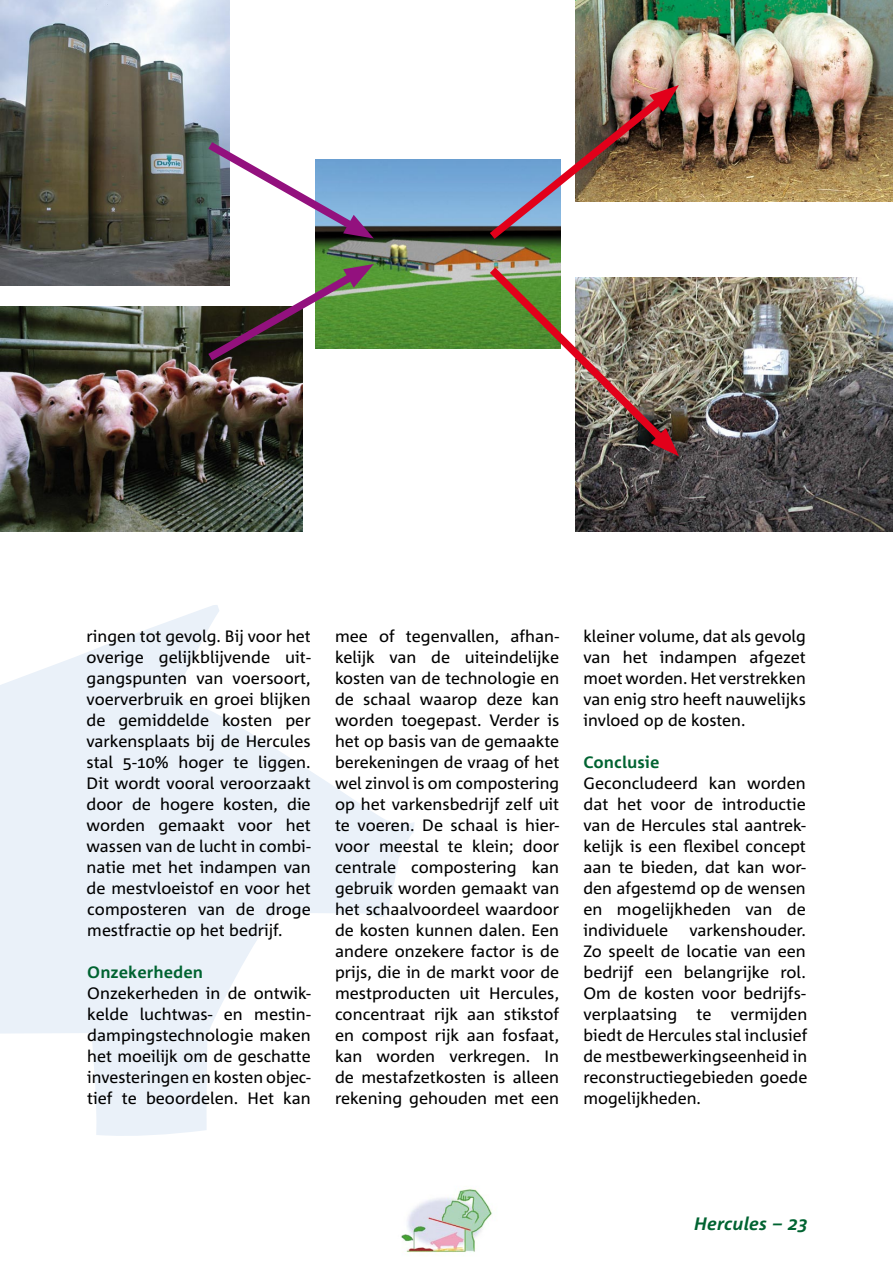
<style>
.page{position:relative;width:893px;height:1263px;background:#fff}
.page>*{position:absolute;margin:0;border:0;box-sizing:border-box;transform-origin:0 0}
.t1{font:18px "Agrofont Vet Cursief";color:#006331}
.t2{font:16.5px/21px "Agrofont Normaal";color:#000;text-align:justify}
.t3{font:16.5px "Agrofont Vet";color:#006331}
</style>
<div class="page">
<svg style="left:0;top:605px;width:414px;height:531px"></svg>
<img style="left:401px;top:1188px;width:91px;height:65px">
<img style="left:316px;top:159px;width:245px;height:189px">
<img style="left:0;top:0;width:230px;height:285px">
<img style="left:576px;top:0;width:317px;height:201px">
<img style="left:576px;top:278px;width:317px;height:253px">
<img style="left:0;top:306px;width:303px;height:225px">
<svg style="left:200px;top:135px;width:174px;height:105px"></svg>
<img style="left:482px;top:260px;width:197px;height:196px">
<img style="left:482px;top:85px;width:197px;height:161px">
<svg style="left:200px;top:262px;width:174px;height:105px"></svg>
<p class="t2" style="left:87px;top:626px;width:226px">ringen tot gevolg. Bij voor het overige gelijkblijvende uit&shy;gangspunten van voersoort, voerverbruik en groei blijken de gemiddelde kosten per varkensplaats bij de Hercules stal 5-10% hoger te liggen.<br>Dit wordt vooral veroorzaakt door de hogere kosten, die worden gemaakt voor het wassen van de lucht in combi&shy;natie met het indampen van de mestvloeistof en voor het composteren van de droge mestfractie op het bedrijf.</p>
<p class="t3" style="left:87px;top:963px;width:117px">Onzekerheden</p>
<p class="t2" style="left:87px;top:983px;width:225px">Onzekerheden in de ontwik&shy;kelde luchtwas- en mestin&shy;dampingstechnologie maken het moeilijk om de geschatte investeringen en kosten objec&shy;tief te beoordelen. Het kan</p>
<p class="t2" style="left:335px;top:626px;width:226px">mee of tegenvallen, afhan&shy;kelijk van de uiteindelijke kosten van de technologie en de schaal waarop deze kan worden toegepast. Verder is het op basis van de gemaakte berekeningen de vraag of het wel zinvol is om compostering op het varkensbedrijf zelf uit te voeren. De schaal is hier&shy;voor meestal te klein; door centrale compostering kan gebruik worden gemaakt van het schaalvoordeel waardoor de kosten kunnen dalen. Een andere onzekere factor is de prijs, die in de markt voor de mestproducten uit Hercules, concentraat rijk aan stikstof en compost rijk aan fosfaat, kan worden verkregen. In de mestafzetkosten is alleen rekening gehouden met een</p>
<p class="t2" style="left:583px;top:626px;width:224px">kleiner volume, dat als gevolg van het indampen afgezet moet worden. Het verstrekken van enig stro heeft nauwelijks invloed op de kosten.</p>
<p class="t3" style="left:583px;top:753px;width:77px">Conclusie</p>
<p class="t2" style="left:583px;top:773px;width:224px">Geconcludeerd kan worden dat het voor de introductie van de Hercules stal aantrek&shy;kelijk is een flexibel concept aan te bieden, dat kan wor&shy;den afgestemd op de wensen en mogelijkheden van de individuele</p>
<p class="t2" style="left:583px;top:920px;width:225px;text-indent:106px">varkenshouder.<br>Zo speelt de locatie van een bedrijf een belangrijke rol.<br>Om de kosten voor bedrijfs&shy;verplaatsing te vermijden biedt de Hercules stal inclusief de mestbewerkingseenheid in reconstructiegebieden goede mogelijkheden.</p>
<p class="t1" style="left:694px;top:1214px;width:105px">Hercules – 23</p>
</div>
